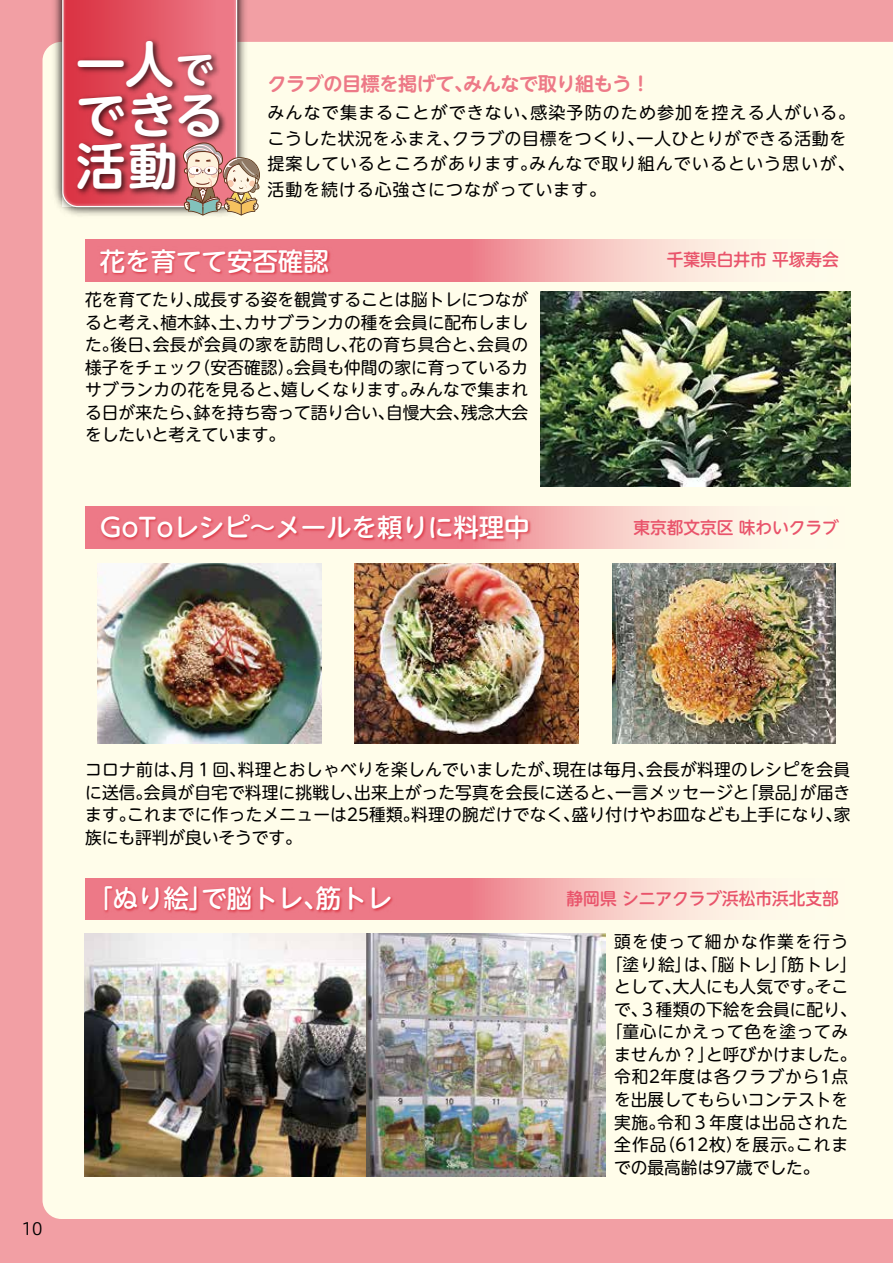
<style>
.page{position:relative;width:893px;height:1263px;background:#f29fa4}
.page>*{position:absolute;margin:0;border:0;box-sizing:border-box;transform-origin:0 0}
.t1{font:700 49.35px/51px "UD Shin M Go Pr 6 N De";letter-spacing:.01em;color:#fff}
.t2{font:500 25.5px "UD Shin M Go Pr 6 N";letter-spacing:-.005em;color:#fff}
.t3{font:700 19.2px "UD Shin M Go Pr 6 N De";letter-spacing:-.025em;color:#ed7987}
.t4{font:16.95px/22.5px "UD Shin M Go Pr 6 N";letter-spacing:.03em;color:#000;text-align:justify}
.t5{font:16.95px/25.5px "UD Shin M Go Pr 6 N";letter-spacing:.06em;color:#000}
.t6{font:16.95px "UD Shin M Go Pr 6 N";color:#000}
.t7{font:500 16.95px "UD Shin M Go Pr 6 N";letter-spacing:-.005em;color:#e9546b}
.t8{font:16.95px "UD Shin M Go Pr 6 N";letter-spacing:.07em;color:#000}
.t9{font:16.95px "UD Shin M Go Pr 6 N";letter-spacing:.065em;color:#000}
.t10{font:16.95px "UD Shin M Go Pr 6 N";letter-spacing:.085em;color:#000}
.t11{font:16.95px "UD Shin M Go Pr 6 N";letter-spacing:-.005em;color:#000}
.t12{font:16.95px "Hiragino UD Sans R Std W3";color:#000}
.s1{font-size:38.25px}
</style>
<div class="page">
<div style="left:43px;top:42px;width:850px;height:1177px;background:#fffdea"></div>
<img style="left:85px;top:933px;width:520px;height:244px">
<img style="left:98px;top:563px;width:223px;height:180px">
<img style="left:355px;top:563px;width:224px;height:180px">
<img style="left:612px;top:563px;width:224px;height:180px">
<img style="left:540px;top:291px;width:310px;height:195px">
<svg style="left:85px;top:239px;width:765px;height:42px;background:#f4b4b4"></svg>
<svg style="left:85px;top:507px;width:765px;height:41px;background:#f8cec8"></svg>
<svg style="left:85px;top:878px;width:765px;height:42px;background:#f5bbba"></svg>
<img style="left:97px;top:246px;width:236px;height:38px">
<img style="left:97px;top:512px;width:437px;height:39px">
<img style="left:97px;top:884px;width:300px;height:37px">
<img style="left:49px;top:0;width:202px;height:221px">
<svg style="left:62px;top:0;width:198px;height:216px;background:#c7656b"></svg>
<h1 class="t1" style="left:76px;top:35px;width:149px">一人<span class="s1">で</span>できる活動</h1>
<p class="t3" style="left:268px;top:67px;width:384px">クラブの目標を掲げて、みんなで取り組もう！</p>
<p class="t5" style="left:268px;top:99px;width:589px">みんなで集まることができない、感染予防のため参加を控える人がいる。こうした状況をふまえ、クラブの目標をつくり、一人ひとりができる活動を提案しているところがあります。みんなで取り組んでいるという思いが、活動を続ける心強さにつながっています。</p>
<h2 class="t2" style="left:100px;top:240px;width:230px">花を育てて安否確認</h2>
<p class="t7" style="left:667px;top:246px;width:174px">千葉県白井市 平塚寿会</p>
<p class="t4" style="left:85px;top:287px;width:445px">花を育てたり、成長する姿を観賞することは脳トレにつながると考え、植木鉢、土、カサブランカの種を会員に配布しました。後日、会長が会員の家を訪問し、花の育ち具合と、会員の様子をチェック（安否確認）。会員も仲間の家に育っているカサブランカの花を見ると、嬉しくなります。みんなで集まれる日が来たら、鉢を持ち寄って語り合い、自慢大会、残念大会をしたいと考えています。</p>
<h2 class="t2" style="left:100px;top:506px;width:431px">GoToレシピ～メールを頼りに料理中</h2>
<p class="t7" style="left:633px;top:513px;width:207px">東京都文京区 味わいクラブ</p>
<p class="t12" style="left:22px;top:1216px;width:22px">10</p>
<p class="t4" style="left:85px;top:757px;width:767px">コロナ前は、月１回、料理とおしゃべりを楽しんでいましたが、現在は毎月、会長が料理のレシピを会員に送信。会員が自宅で料理に挑戦し、出来上がった写真を会長に送ると、一言メッセージと「景品」が届きます。これまでに作ったメニューは25種類。料理の腕だけでなく、盛り付けやお皿なども上手になり、家族にも評判が良いそうです。</p>
<h2 class="t2" style="left:87px;top:877px;width:307px">「ぬり絵」で脳トレ、筋トレ</h2>
<p class="t7" style="left:567px;top:884px;width:274px">静岡県 シニアクラブ浜松市浜北支部</p>
<p class="t10" style="left:614px;top:928px;width:236px">頭を使って細かな作業を行う</p>
<p class="t8" style="left:606px;top:950px;width:252px">「塗り絵」は、「脳トレ」「筋トレ」</p>
<p class="t6" style="left:614px;top:973px;width:236px">として、大人にも人気です。そこ</p>
<p class="t6" style="left:614px;top:995px;width:244px">で、３種類の下絵を会員に配り、</p>
<p class="t4" style="left:606px;top:1020px;width:244px">「童心にかえって色を塗ってみ</p>
<p class="t6" style="left:614px;top:1040px;width:244px">ませんか？」と呼びかけました。</p>
<p class="t9" style="left:614px;top:1063px;width:236px">令和2年度は各クラブから1点</p>
<p class="t6" style="left:614px;top:1085px;width:236px">を出展してもらいコンテストを</p>
<p class="t4" style="left:614px;top:1110px;width:236px">実施。令和３年度は出品された</p>
<p class="t8" style="left:614px;top:1130px;width:236px">全作品（612枚）を展示。これま</p>
<p class="t11" style="left:614px;top:1153px;width:207px">での最高齢は97歳でした。</p>
</div>
